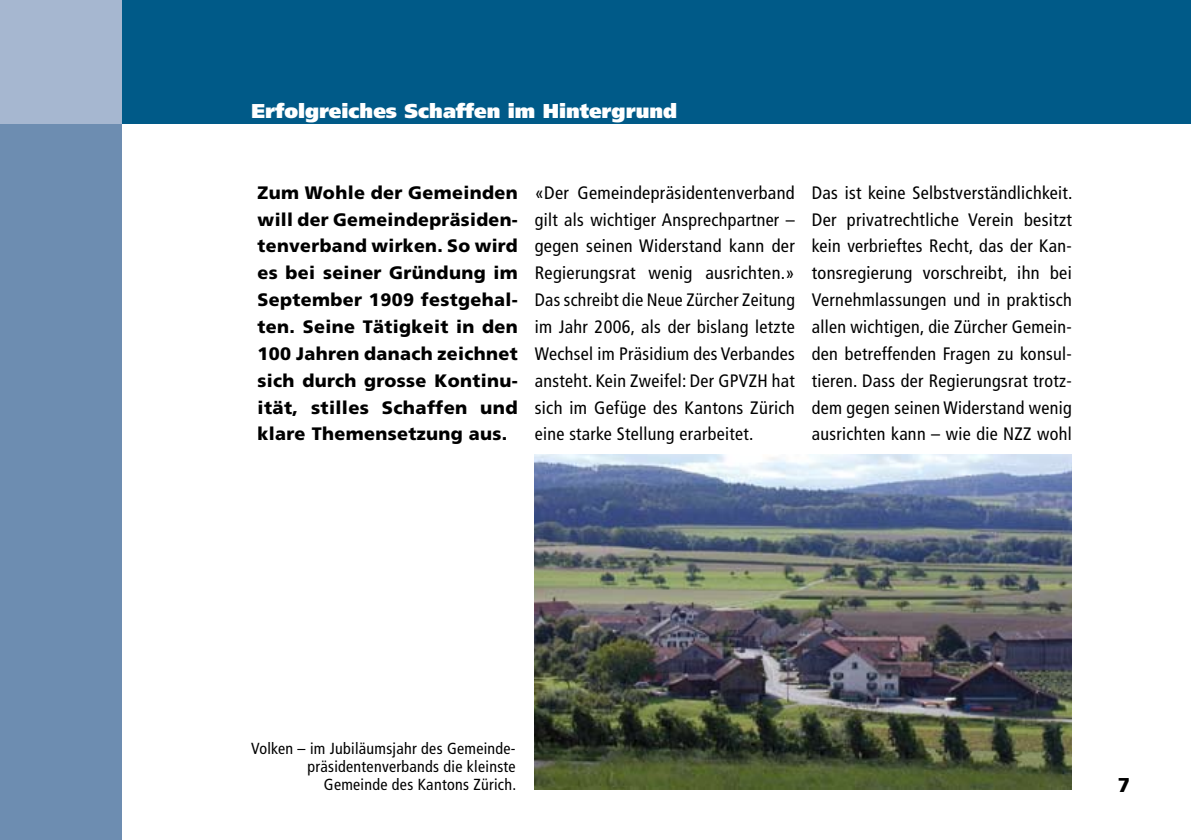
<style>
.page{position:relative;width:1191px;height:840px;background:#fff}
.page>*{position:absolute;margin:0;border:0;box-sizing:border-box;transform-origin:0 0}
.t1{font:900 20px "Frutiger";color:#fff}
.t2{font:900 20px "Frutiger";color:#000}
.t3{font:condensed 18px/26.8px "Frutiger";letter-spacing:.02em;color:#000;text-align:justify}
.t4{font:900 18px/26.8px "Frutiger";letter-spacing:.02em;color:#000;text-align:justify}
.t5{font:condensed 16px/18px "Frutiger";letter-spacing:.02em;color:#000;text-align:right}
</style>
<div class="page">
<div style="left:0;top:0;width:1191px;height:125px;background:#005a88"></div>
<div style="left:0;top:0;width:122px;height:125px;background:#a6b7d0"></div>
<img style="left:535px;top:454px;width:537px;height:335px">
<div style="left:0;top:125px;width:122px;height:714px;background:#6d8db1"></div>
<p class="t1" style="left:251px;top:99px;width:427px">Erfolgreiches Schaffen im Hintergrund</p>
<p class="t4" style="left:258px;top:179px;width:261px">Zum Wohle der Gemeinden will der Gemeindepräsiden&shy;tenverband wirken. So wird es bei seiner Gründung im September 1909 festgehal&shy;ten. Seine Tätigkeit in den 100 Jahren danach zeichnet sich durch grosse Kontinu&shy;ität, stilles Schaffen und klare Themensetzung aus.</p>
<p class="t3" style="left:535px;top:179px;width:262px">«Der Gemeindepräsidentenverband gilt als wichtiger Ansprechpartner – gegen seinen Widerstand kann der Regierungsrat wenig ausrichten.» Das schreibt die Neue Zürcher Zeitung im Jahr 2006, als der bislang letzte Wechsel im Präsidium des Verbandes ansteht. Kein Zweifel: Der GPVZH hat sich im Gefüge des Kantons Zürich eine starke Stellung erarbeitet.</p>
<p class="t3" style="left:812px;top:179px;width:262px">Das ist keine Selbstverständlichkeit.<br>Der privatrechtliche Verein besitzt kein verbrieftes Recht, das der Kan&shy;tonsregierung vorschreibt, ihn bei Vernehmlassungen und in praktisch allen wichtigen, die Zürcher Gemein&shy;den betreffenden Fragen zu konsul&shy;tieren. Dass der Regierungsrat trotz&shy;dem gegen seinen Widerstand wenig ausrichten kann – wie die NZZ wohl</p>
<p class="t5" style="left:251px;top:738px;width:267px">Volken – im Jubiläumsjahr des Gemeinde&shy;präsidentenverbands die kleinste<br>Gemeinde des Kantons Zürich.</p>
<p class="t2" style="left:1117px;top:772px;width:14px">7</p>
</div>
